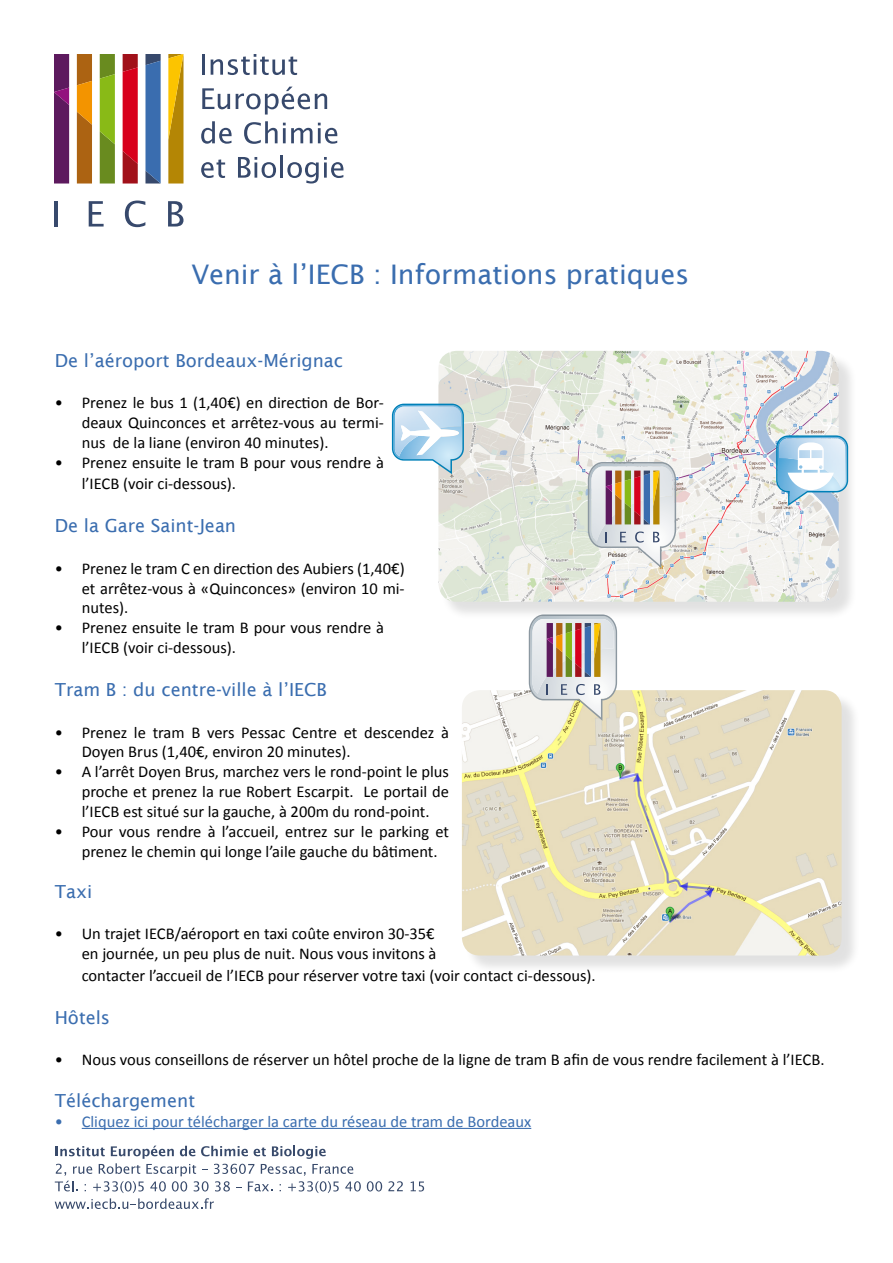
<style>
.page{position:relative;width:893px;height:1263px;background:#fff}
.page>*{position:absolute;margin:0;border:0;box-sizing:border-box;transform-origin:0 0}
.t1{font:27px "Lucida Sans";color:#3a6daf}
.t2{font:18px "Lucida Sans";color:#3a6daf}
.t3{font:16.5px/19.8px "Calibri";color:#000}
.t4{font:16.5px "Calibri";color:#3a6daf}
</style>
<div class="page">
<hr style="left:54px;top:201px;width:4px;height:25px;background:#37496c">
<svg style="left:89px;top:201px;width:15px;height:25px"></svg>
<svg style="left:125px;top:201px;width:20px;height:26px"></svg>
<svg style="left:168px;top:201px;width:15px;height:25px"></svg>
<svg style="left:54px;top:54px;width:15px;height:129px;background:#611a60"></svg>
<svg style="left:77px;top:54px;width:15px;height:129px;background:#bf700d"></svg>
<svg style="left:100px;top:54px;width:15px;height:129px;background:#79a21d"></svg>
<svg style="left:123px;top:54px;width:15px;height:129px;background:#c70a1f"></svg>
<svg style="left:145px;top:54px;width:16px;height:129px;background:#4471ac"></svg>
<svg style="left:168px;top:54px;width:15px;height:129px;background:#cd9d0b"></svg>
<hr style="left:202px;top:54px;width:3px;height:21px;background:#37496c">
<svg style="left:211px;top:54px;width:86px;height:21px"></svg>
<svg style="left:202px;top:88px;width:28px;height:21px"></svg>
<svg style="left:236px;top:87px;width:91px;height:28px"></svg>
<svg style="left:201px;top:121px;width:31px;height:23px"></svg>
<svg style="left:244px;top:121px;width:93px;height:23px"></svg>
<svg style="left:201px;top:159px;width:24px;height:19px"></svg>
<svg style="left:238px;top:157px;width:38px;height:21px"></svg>
<hr style="left:280px;top:156px;width:3px;height:22px;background:#37496c">
<svg style="left:287px;top:157px;width:56px;height:26px"></svg>
<hr style="left:82px;top:1128px;width:449px;height:1px;background:#3a6daf">
<svg style="left:367px;top:1181px;width:15px;height:10px"></svg>
<svg style="left:388px;top:1181px;width:15px;height:10px"></svg>
<svg style="left:411px;top:1181px;width:13px;height:10px"></svg>
<svg style="left:55px;top:1145px;width:306px;height:64px"></svg>
<div style="left:465px;top:692px;width:395px;height:282px;background:#000;opacity:.12"></div>
<img style="left:462px;top:690px;width:380px;height:265px">
<svg style="left:529px;top:620px;width:88px;height:101px"></svg>
<div style="left:441px;top:353px;width:416px;height:267px;background:#000;opacity:.12"></div>
<img style="left:438px;top:351px;width:401px;height:251px">
<svg style="left:392px;top:404px;width:72px;height:70px"></svg>
<svg style="left:588px;top:462px;width:88px;height:106px"></svg>
<svg style="left:776px;top:435px;width:72px;height:71px"></svg>
<h1 class="t1" style="left:191px;top:259px;width:499px">Venir à l’IECB : Informations pratiques</h1>
<p class="t2" style="left:55px;top:350px;width:290px">De l’aéroport Bordeaux-Mérignac</p>
<p class="t3" style="left:82px;top:393px;width:304px;text-align:justify;text-indent:-27px">• Prenez le bus 1 (1,40€) en direction de Bor&shy;deaux Quinconces et arrêtez-vous au termi&shy;nus de la liane (environ 40 minutes).</p>
<p class="t3" style="left:82px;top:451px;width:304px;line-height:21.6px;text-indent:-27px">• Prenez ensuite le tram B pour vous rendre à l’IECB (voir ci-dessous).</p>
<p class="t2" style="left:55px;top:516px;width:183px">De la Gare Saint-Jean</p>
<p class="t3" style="left:82px;top:558px;width:324px;text-align:justify;text-indent:-27px">• Prenez le tram C en direction des Aubiers (1,40€) et arrêtez-vous à «Quinconces» (environ 10 mi&shy;nutes).</p>
<p class="t3" style="left:82px;top:618px;width:304px;text-indent:-27px">• Prenez ensuite le tram B pour vous rendre à l’IECB (voir ci-dessous).</p>
<p class="t2" style="left:55px;top:679px;width:274px">Tram B : du centre-ville à l’IECB</p>
<p class="t3" style="left:82px;top:722px;width:369px;text-indent:-27px">• Prenez le tram B vers Pessac Centre et descendez à<br>Doyen Brus (1,40€, environ 20 minutes).</p>
<p class="t3" style="left:82px;top:762px;width:369px;text-align:justify;text-indent:-27px">• A l’arrêt Doyen Brus, marchez vers le rond-point le plus proche et prenez la rue Robert Escarpit. Le portail de l’IECB est situé sur la gauche, à 200m du rond-point.</p>
<p class="t3" style="left:82px;top:821px;width:369px;text-indent:-27px">• Pour vous rendre à l’accueil, entrez sur le parking et prenez le chemin qui longe l’aile gauche du bâtiment.</p>
<p class="t2" style="left:55px;top:881px;width:39px">Taxi</p>
<p class="t3" style="left:55px;top:924px;width:383px;text-align:right">• Un trajet IECB/aéroport en taxi coûte environ 30-35€ en journée, un peu plus de nuit. Nous vous invitons à</p>
<p class="t3" style="left:82px;top:965px;width:515px">contacter l’accueil de l’IECB pour réserver votre taxi (voir contact ci-dessous).</p>
<p class="t2" style="left:55px;top:1007px;width:57px">Hôtels</p>
<p class="t3" style="left:55px;top:1050px;width:771px">• Nous vous conseillons de réserver un hôtel proche de la ligne de tram B afin de vous rendre facilement à l’IECB.</p>
<p class="t2" style="left:55px;top:1090px;width:142px">Téléchargement</p>
<p class="t4" style="left:55px;top:1110px;width:478px">• Cliquez ici pour télécharger la carte du réseau de tram de Bordeaux</p>
</div>
